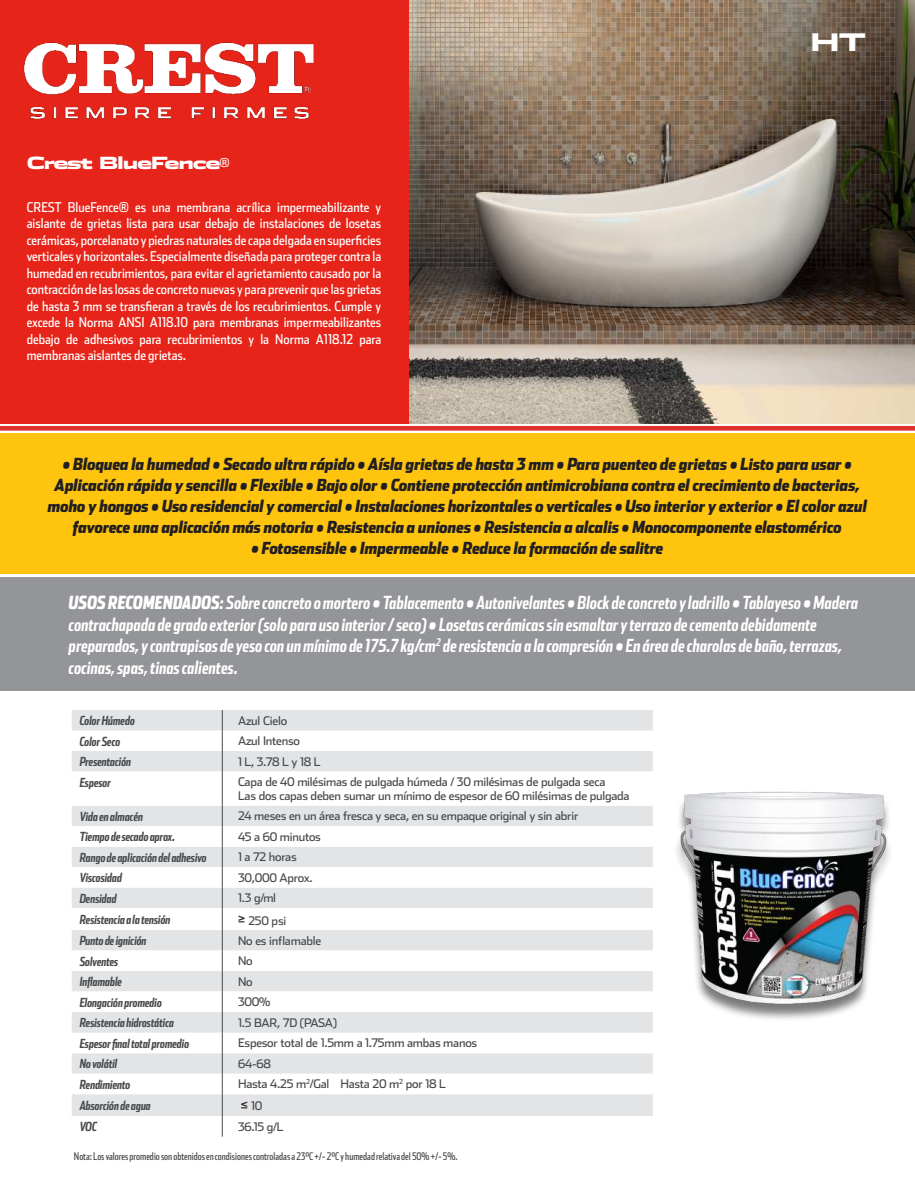
<style>
.page{position:relative;width:915px;height:1191px;background:#fff}
.page>*{position:absolute;margin:0;border:0;box-sizing:border-box;transform-origin:0 0}
.t1{font:900 24px "Stainless Ext";color:#fff}
.t2{font:italic 700 18px/21.6px "Stainless Comp";color:#fff}
.t3{font:900 16.65px "Stainless Ext";letter-spacing:-.075em;color:#fff}
.t4{font:italic 900 16.5px/21px "Stainless Cond";letter-spacing:-.01em;color:#231f20;text-align:center}
.t5{font:13.5px/16.5px "Stainless Cond";color:#fff;text-align:justify}
.t6{font:italic 700 12.45px "Stainless Comp";letter-spacing:-.01em;color:#494a4b}
.t7{font:11.85px/14.2px "Stainless";letter-spacing:-.02em;color:#494a4b}
.t8{font:10.5px "Stainless Comp";color:#494a4b}
.s1{font-weight:900}
.s2{font-family:"Helvetica Neue";font-weight:700;font-size:11.7px;color:#231f20}
</style>
<div class="page">
<svg style="left:0;top:425px;width:914px;height:6px"></svg>
<div style="left:0;top:433px;width:914px;height:141px;background:#fec40e"></div>
<img style="left:408px;top:0;width:506px;height:423px">
<div style="left:0;top:0;width:408px;height:423px;background:#e72419"></div>
<img style="left:23px;top:42px;width:291px;height:78px">
<svg style="left:72px;top:771px;width:580px;height:365px"></svg>
<svg style="left:72px;top:710px;width:580px;height:61px"></svg>
<hr style="left:222px;top:771px;width:1px;height:34px;background:#494a4b">
<svg style="left:222px;top:805px;width:1px;height:331px"></svg>
<div style="left:0;top:577px;width:914px;height:113px;background:#939598"></div>
<img style="left:676px;top:791px;width:214px;height:228px">
<p class="t3" style="left:27px;top:153px;width:204px">Crest BlueFence<sup>®</sup></p>
<p class="t5" style="left:27px;top:198px;width:356px">CREST BlueFence® es una membrana acrílica impermeabilizante y aislante de grietas lista para usar debajo de instalaciones de losetas cerámicas, porcelanato y piedras naturales de capa delgada en superficies verticales y horizontales. Especialmente diseñada para proteger contra la humedad en recubrimientos, para evitar el agrietamiento causado por la contracción de las losas de concreto nuevas y para prevenir que las grietas de hasta 3 mm se transfieran a través de los recubrimientos. Cumple y excede la Norma ANSI A118.10 para membranas impermeabilizantes debajo de adhesivos para recubrimientos y la Norma A118.12 para membranas aislantes de grietas.</p>
<h1 class="t1" style="left:810px;top:28px;width:58px">HT</h1>
<p class="t4" style="left:48px;top:453px;width:820px">• Bloquea la humedad • Secado ultra rápido • Aísla grietas de hasta 3 mm • Para puenteo de grietas • Listo para usar • Aplicación rápida y sencilla • Flexible • Bajo olor • Contiene protección antimicrobiana contra el crecimiento de bacterias, moho y hongos • Uso residencial y comercial • Instalaciones horizontales o verticales • Uso interior y exterior • El color azul favorece una aplicación más notoria • Resistencia a uniones • Resistencia a alcalis • Monocomponente elastomérico</p>
<p class="t4" style="left:251px;top:537px;width:413px">• Fotosensible • Impermeable • Reduce la formación de salitre</p>
<p class="t2" style="left:69px;top:591px;width:790px"><span class="s1">USOS RECOMENDADOS</span>: Sobre concreto o mortero • Tablacemento • Autonivelantes • Block de concreto y ladrillo • Tablayeso • Madera contrachapada de grado exterior (solo para uso interior / seco) • Losetas cerámicas sin esmaltar y terrazo de cemento debidamente preparados, y contrapisos de yeso con un mínimo de 175.7 kg/cm<sup>2</sup> de resistencia a la compresión • En área de charolas de baño, terrazas, cocinas, spas, tinas calientes.</p>
<p class="t6" style="left:80px;top:713px;width:57px">Color Húmedo</p>
<p class="t7" style="left:238px;top:713px;width:50px">Azul Cielo</p>
<p class="t6" style="left:80px;top:733px;width:42px">Color Seco</p>
<p class="t7" style="left:238px;top:733px;width:63px">Azul Intenso</p>
<p class="t6" style="left:80px;top:754px;width:53px">Presentación</p>
<p class="t7" style="left:238px;top:754px;width:84px">1 L, 3.78 L y 18 L</p>
<p class="t6" style="left:80px;top:774px;width:33px">Espesor</p>
<p class="t7" style="left:238px;top:774px;width:393px">Capa de 40 milésimas de pulgada húmeda / 30 milésimas de pulgada seca<br>Las dos capas deben sumar un mínimo de espesor de 60 milésimas de pulgada</p>
<p class="t6" style="left:80px;top:809px;width:65px">Vida en almacén</p>
<p class="t7" style="left:238px;top:808px;width:341px">24 meses en un área fresca y seca, en su empaque original y sin abrir</p>
<p class="t6" style="left:80px;top:829px;width:97px">Tiempo de secado aprox.</p>
<p class="t7" style="left:238px;top:829px;width:84px">45 a 60 minutos</p>
<p class="t6" style="left:80px;top:850px;width:129px">Rango de aplicación del adhesivo</p>
<p class="t7" style="left:238px;top:849px;width:60px">1 a 72 horas</p>
<p class="t6" style="left:80px;top:870px;width:44px">Viscosidad</p>
<p class="t7" style="left:238px;top:870px;width:76px">30,000 Aprox.</p>
<p class="t6" style="left:80px;top:891px;width:39px">Densidad</p>
<p class="t7" style="left:238px;top:890px;width:40px">1.3 g/ml</p>
<p class="t6" style="left:80px;top:912px;width:92px">Resistencia a la tensión</p>
<p class="t7" style="left:238px;top:913px;width:50px"><sup>≥</sup> 250 psi</p>
<p class="t6" style="left:80px;top:933px;width:68px">Punto de ignición</p>
<p class="t7" style="left:238px;top:933px;width:85px">No es inflamable</p>
<p class="t6" style="left:80px;top:953px;width:40px">Solventes</p>
<p class="t7" style="left:238px;top:953px;width:16px">No</p>
<p class="t6" style="left:80px;top:974px;width:44px">Inflamable</p>
<p class="t7" style="left:238px;top:974px;width:16px">No</p>
<p class="t6" style="left:80px;top:994px;width:84px">Elongación promedio</p>
<p class="t7" style="left:238px;top:994px;width:34px">300%</p>
<p class="t6" style="left:80px;top:1015px;width:96px">Resistencia hidrostática</p>
<p class="t7" style="left:238px;top:1015px;width:100px">1.5 BAR, 7D (PASA)</p>
<p class="t6" style="left:80px;top:1036px;width:111px">Espesor final total promedio</p>
<p class="t7" style="left:238px;top:1035px;width:240px">Espesor total de 1.5mm a 1.75mm ambas manos</p>
<p class="t6" style="left:80px;top:1056px;width:39px">No volátil</p>
<p class="t7" style="left:238px;top:1056px;width:34px">64-68</p>
<p class="t6" style="left:80px;top:1077px;width:52px">Rendimiento</p>
<p class="t7" style="left:238px;top:1076px;width:209px">Hasta 4.25 m<sup>2</sup>/Gal Hasta 20 m<sup>2</sup> por 18 L</p>
<p class="t6" style="left:80px;top:1098px;width:73px">Absorción de agua</p>
<p class="t7" style="left:241px;top:1097px;width:23px"><span class="s2">≤</span> 10</p>
<p class="t6" style="left:80px;top:1119px;width:19px">VOC</p>
<p class="t7" style="left:238px;top:1119px;width:47px">36.15 g/L</p>
<p class="t8" style="left:74px;top:1150px;width:385px">Nota: Los valores promedio son obtenidos en condisiones controladas a 23°C +/- 2°C y humedad relativa del 50% +/- 5%.</p>
</div>
